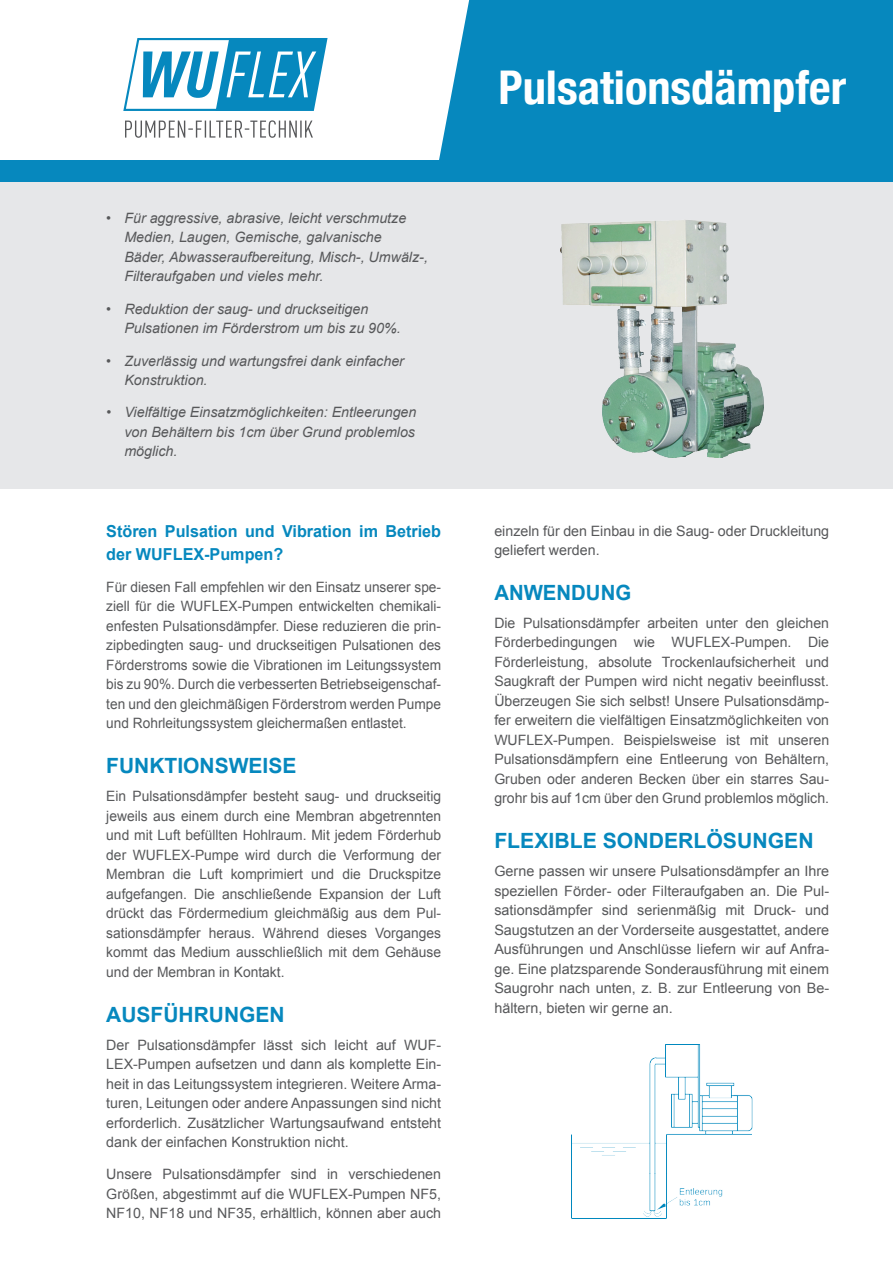
<style>
.page{position:relative;width:893px;height:1263px;background:#fff}
.page>*{position:absolute;margin:0;border:0;box-sizing:border-box;transform-origin:0 0}
.t1{font:700 condensed 46.5px "Helvetica Neue";color:#fff}
.t2{font:700 21px "Arial";color:#0688be}
.t3{font:700 16.5px/22.5px "Arial";color:#0688be}
.t4{font:14.25px/19.5px "Arial";color:#57585a;text-align:justify}
.t5{font:14.25px/19.5px "Arial";color:#57585a;text-align:justify;scale:.96 1}
.t6{font:italic 14.25px/19.5px "Arial";color:#57585a}
</style>
<div class="page">
<div style="left:0;top:162px;width:893px;height:327px;background:#e6e7e9"></div>
<div style="left:434px;top:0;width:459px;height:161px;background:#0688be"></div>
<div style="left:0;top:161px;width:893px;height:21px;background:#0688be"></div>
<svg style="left:123px;top:38px;width:205px;height:73px"></svg>
<svg style="left:125px;top:120px;width:188px;height:18px"></svg>
<img style="left:560px;top:220px;width:203px;height:237px">
<img style="left:571px;top:1044px;width:181px;height:174px">
<p class="t6" style="left:124px;top:208px;width:305px;text-indent:-18px">• Für aggressive, abrasive, leicht verschmutze Medien, Laugen, Gemische, galvanische<br>Bäder, Abwasseraufbereitung, Misch-, Umwälz-, Filteraufgaben und vieles mehr.</p>
<p class="t6" style="left:124px;top:299px;width:278px;text-indent:-18px">• Reduktion der saug- und druckseitigen<br>Pulsationen im Förderstrom um bis zu 90%.</p>
<p class="t6" style="left:124px;top:351px;width:281px;text-indent:-18px">• Zuverlässig und wartungsfrei dank einfacher<br>Konstruktion.</p>
<p class="t6" style="left:124px;top:403px;width:294px;text-align:justify;text-indent:-18px">• Vielfältige Einsatzmöglichkeiten: Entleerungen von Behältern bis 1cm über Grund problemlos möglich.</p>
<p class="t3" style="left:106px;top:521px;width:336px">Stören Pulsation und Vibration im Betrieb der WUFLEX-Pumpen?</p>
<p class="t5" style="left:106px;top:577px;width:350px">Für diesen Fall empfehlen wir den Einsatz unserer spe&shy;ziell für die WUFLEX-Pumpen entwickelten chemikali&shy;enfesten Pulsationsdämpfer. Diese reduzieren die prin&shy;zipbedingten saug- und druckseitigen Pulsationen des Förderstroms sowie die Vibrationen im Leitungssystem bis zu 90%. Durch die verbesserten Betriebseigenschaf&shy;ten und den gleichmäßigen Förderstrom werden Pumpe und Rohrleitungssystem gleichermaßen entlastet.</p>
<h2 class="t2" style="left:106px;top:752px;width:125px">Funktionswe</h2>
<h2 class="t2" style="left:263px;top:752px;width:20px">ise</h2>
<p class="t4" style="left:106px;top:787px;width:336px">Ein Pulsationsdämpfer besteht saug- und druckseitig jeweils aus einem durch eine Membran abgetrennten und mit Luft befüllten Hohlraum. Mit jedem Förderhub der WUFLEX-Pumpe wird durch die Verformung der Membran die Luft komprimiert und die Druckspitze aufgefangen. Die anschließende Expansion der Luft drückt das Fördermedium gleichmäßig aus dem Pul&shy;sationsdämpfer heraus. Während dieses Vorganges kommt das Medium ausschließlich mit dem Gehäuse und der Membran in Kontakt.</p>
<h2 class="t2" style="left:106px;top:1000px;width:177px">AUSFÜHRUNGEN</h2>
<p class="t4" style="left:106px;top:1035px;width:336px">Der Pulsationsdämpfer lässt sich leicht auf WUF-LEX-Pumpen aufsetzen und dann als komplette Ein&shy;heit in das Leitungssystem integrieren. Weitere Arma&shy;turen, Leitungen oder andere Anpassungen sind nicht erforderlich. Zusätzlicher Wartungsaufwand entsteht dank der einfachen Konstruktion nicht.</p>
<p class="t4" style="left:106px;top:1165px;width:336px">Unsere Pulsationsdämpfer sind in verschiedenen Größen, abgestimmt auf die WUFLEX-Pumpen NF5, NF10, NF18 und NF35, erhältlich, können aber auch</p>
<h1 class="t1" style="left:499px;top:49px;width:349px">Pulsationsdämpfer</h1>
<p class="t4" style="left:494px;top:521px;width:336px">einzeln für den Einbau in die Saug- oder Druckleitung geliefert werden.</p>
<h2 class="t2" style="left:494px;top:579px;width:138px">ANWENDUNG</h2>
<p class="t4" style="left:494px;top:613px;width:336px">Die Pulsationsdämpfer arbeiten unter den gleichen Förderbedingungen wie WUFLEX-Pumpen. Die Förderleistung, absolute Trockenlaufsicherheit und Saugkraft der Pumpen wird nicht negativ beeinflusst.<br>Überzeugen Sie sich selbst! Unsere Pulsationsdämp&shy;fer erweitern die vielfältigen Einsatzmöglichkeiten von WUFLEX-Pumpen. Beispielsweise ist mit unseren Pulsationsdämpfern eine Entleerung von Behältern, Gruben oder anderen Becken über ein starres Sau&shy;grohr bis auf 1cm über den Grund problemlos möglich.</p>
<h2 class="t2" style="left:494px;top:827px;width:318px">FLEXIBLE SONDERLÖSUNGEN</h2>
<p class="t4" style="left:494px;top:861px;width:336px">Gerne passen wir unsere Pulsationsdämpfer an Ihre speziellen Förder- oder Filteraufgaben an. Die Pul&shy;sationsdämpfer sind serienmäßig mit Druck- und Saugstutzen an der Vorderseite ausgestattet, andere Ausführungen und Anschlüsse liefern wir auf Anfra&shy;ge. Eine platzsparende Sonderausführung mit einem Saugrohr nach unten, z. B. zur Entleerung von Be&shy;hältern, bieten wir gerne an.</p>
</div>
